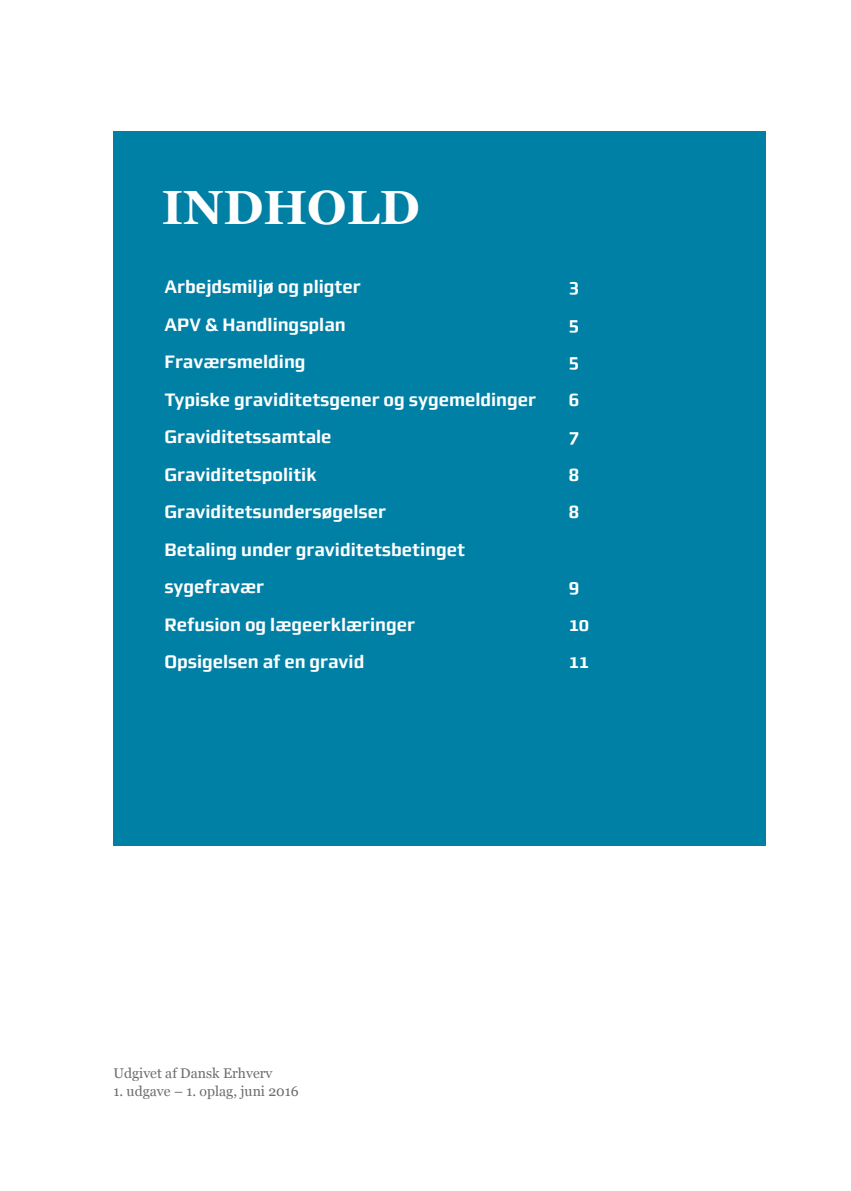
<style>
.page{position:relative;width:851px;height:1191px;background:#fff}
.page>*{position:absolute;margin:0;border:0;box-sizing:border-box;transform-origin:0 0}
.t1{font:700 48px "Georgia";color:#fff}
.t2{font:700 18px/37.4px "Morgan Sn Office";color:#fff}
.t3{font:14px "Georgia";color:#6c6d70}
</style>
<div class="page">
<div style="left:113px;top:132px;width:652px;height:714px;background:#0080a5"></div>
<h1 class="t1" style="left:162px;top:176px;width:259px">INDHOLD</h1>
<p class="t2" style="left:164px;top:268px;width:198px">Arbejdsmiljø og pligter</p>
<p class="t2" style="left:568px;top:268px;width:12px">3</p>
<p class="t2" style="left:164px;top:305px;width:183px">APV &amp; Handlingsplan</p>
<p class="t2" style="left:568px;top:305px;width:12px">5</p>
<p class="t2" style="left:164px;top:343px;width:143px">Fraværsmelding</p>
<p class="t2" style="left:568px;top:343px;width:12px">5</p>
<p class="t2" style="left:164px;top:380px;width:373px">Typiske graviditetsgener og sygemeldinger</p>
<p class="t2" style="left:568px;top:380px;width:12px">6</p>
<p class="t2" style="left:164px;top:418px;width:169px">Graviditetssamtale</p>
<p class="t2" style="left:568px;top:418px;width:12px">7</p>
<p class="t2" style="left:164px;top:455px;width:154px">Graviditetspolitik</p>
<p class="t2" style="left:568px;top:455px;width:12px">8</p>
<p class="t2" style="left:164px;top:493px;width:223px">Graviditetsundersøgelser</p>
<p class="t2" style="left:568px;top:493px;width:12px">8</p>
<p class="t2" style="left:164px;top:530px;width:302px">Betaling under graviditetsbetinget sygefravær</p>
<p class="t2" style="left:568px;top:568px;width:12px">9</p>
<p class="t2" style="left:164px;top:605px;width:252px">Refusion og lægeerklæringer</p>
<p class="t2" style="left:568px;top:605px;width:22px">10</p>
<p class="t2" style="left:164px;top:643px;width:201px">Opsigelsen af en gravid</p>
<p class="t2" style="left:568px;top:643px;width:22px">11</p>
<p class="t3" style="left:113px;top:1065px;width:160px">Udgivet af Dansk Erhverv</p>
<p class="t3" style="left:113px;top:1083px;width:187px">1. udgave – 1. oplag, juni 2016</p>
</div>
